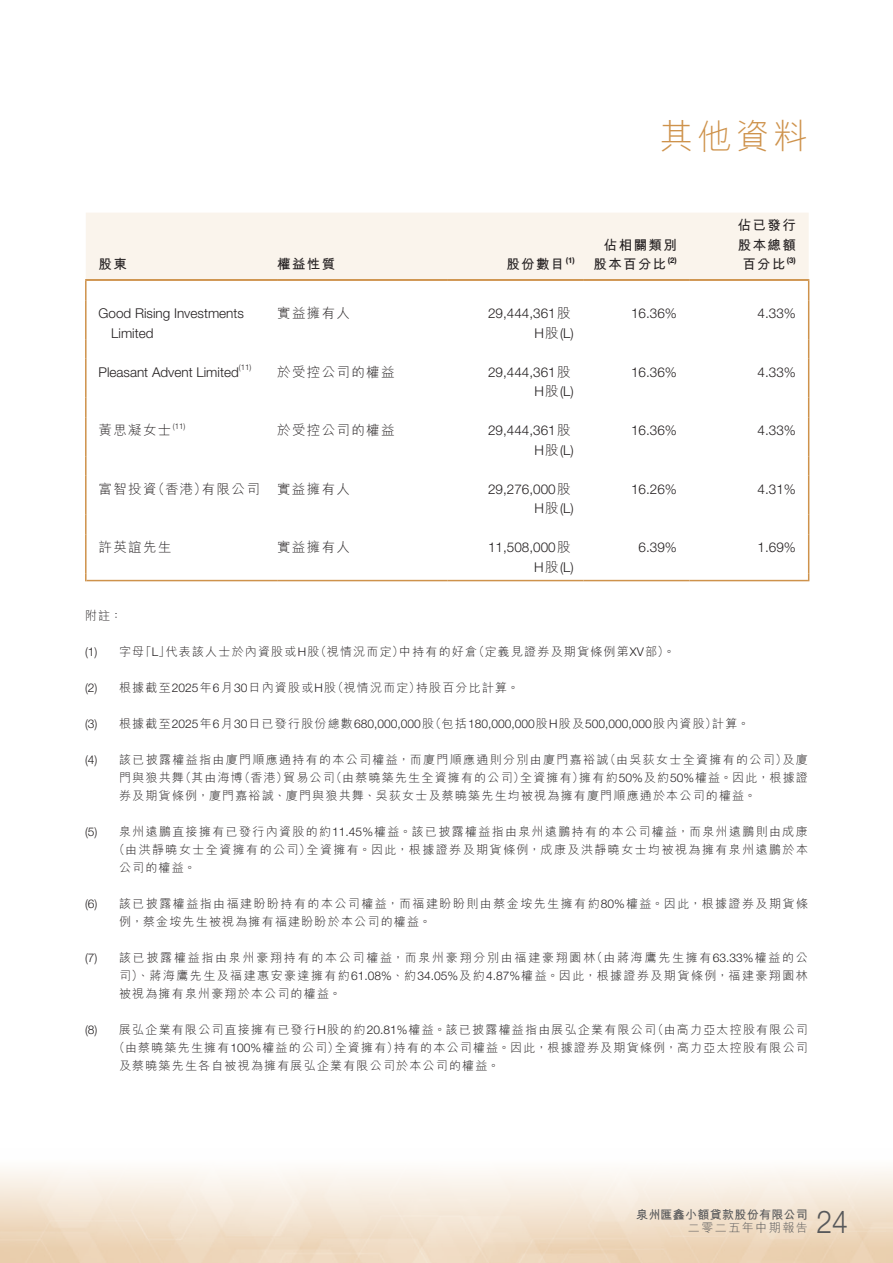
<style>
.page{position:relative;width:893px;height:1263px;background:#fff}
.page>*{position:absolute;margin:0;border:0;box-sizing:border-box;transform-origin:0 0}
.t1{font:300 34.5px "M Hei HK";color:#ce924b}
.t2{font:300 31.5px "Helvetica Neue LT Std";color:#57585a;scale:.9 1}
.t3{font:300 13.5px/19.5px "Helvetica Neue LT Std";color:#231f20}
.t4{font:300 13.5px "M Hei HK";letter-spacing:.1em;color:#231f20}
.t5{font:700 13.5px/19.5px "M Hei HK";letter-spacing:.1em;color:#231f20}
.t6{font:300 12px/18px "M Hei HK";letter-spacing:.1em;color:#231f20}
.t7{font:300 12px/18px "M Hei HK";letter-spacing:.12em;color:#231f20}
.t8{font:300 12px "Helvetica Neue LT Std";color:#231f20}
.t9{font:300 12px "M Hei HK";letter-spacing:.145em;color:#231f20}
.t10{font:700 12px "M Hei HK";letter-spacing:.025em;color:#57585a}
.t11{font:300 12px "M Hei HK";letter-spacing:.125em;color:#57585a}
.t12{font:700 7.8px "Helvetica Neue LT Std";color:#231f20}
.t13{font:300 7.8px "Helvetica Neue LT Std";color:#231f20}
.s1{font-family:"M Hei HK"}
.s2{font-family:"Helvetica Neue LT Std"}
</style>
<div class="page">
<div style="left:86px;top:213px;width:723px;height:66px;background:#faf4ec"></div>
<svg style="left:85px;top:281px;width:2px;height:19px"></svg>
<svg style="left:808px;top:281px;width:1px;height:19px"></svg>
<hr style="left:85px;top:300px;width:2px;height:39px;background:#ce924b">
<hr style="left:808px;top:300px;width:1px;height:39px;background:#ce924b">
<hr style="left:85px;top:339px;width:2px;height:20px;background:#ce924b">
<svg style="left:808px;top:339px;width:1px;height:20px"></svg>
<hr style="left:85px;top:359px;width:2px;height:39px;background:#ce924b">
<hr style="left:808px;top:359px;width:1px;height:39px;background:#ce924b">
<svg style="left:85px;top:398px;width:2px;height:19px"></svg>
<svg style="left:808px;top:398px;width:1px;height:19px"></svg>
<hr style="left:85px;top:417px;width:2px;height:39px;background:#ce924b">
<hr style="left:808px;top:417px;width:1px;height:39px;background:#ce924b">
<hr style="left:85px;top:456px;width:2px;height:20px;background:#ce924b">
<svg style="left:808px;top:456px;width:1px;height:20px"></svg>
<hr style="left:85px;top:476px;width:2px;height:39px;background:#ce924b">
<hr style="left:808px;top:476px;width:1px;height:39px;background:#ce924b">
<svg style="left:85px;top:515px;width:2px;height:19px"></svg>
<svg style="left:808px;top:515px;width:1px;height:19px"></svg>
<hr style="left:85px;top:534px;width:2px;height:39px;background:#ce924b">
<hr style="left:808px;top:534px;width:1px;height:39px;background:#ce924b">
<hr style="left:85px;top:279px;width:192px;height:2px;background:#ce924b">
<svg style="left:85px;top:573px;width:2px;height:8px"></svg>
<hr style="left:277px;top:279px;width:170px;height:2px;background:#ce924b">
<hr style="left:447px;top:279px;width:136px;height:2px;background:#ce924b">
<hr style="left:583px;top:279px;width:107px;height:2px;background:#ce924b">
<hr style="left:690px;top:279px;width:119px;height:2px;background:#ce924b">
<hr style="left:87px;top:580px;width:190px;height:1px;background:#ce924b">
<hr style="left:277px;top:580px;width:170px;height:1px;background:#ce924b">
<hr style="left:447px;top:580px;width:136px;height:1px;background:#ce924b">
<hr style="left:583px;top:580px;width:107px;height:1px;background:#ce924b">
<hr style="left:690px;top:580px;width:118px;height:1px;background:#ce924b">
<h1 class="t1" style="left:660px;top:119px;width:150px">其他資料</h1>
<p class="t5" style="left:99px;top:254px;width:30px">股東</p>
<p class="t5" style="left:277px;top:254px;width:60px">權益性質</p>
<p class="t12" style="left:566px;top:256px;width:11px">(1)</p>
<p class="t5" style="left:506px;top:254px;width:60px">股份數目</p>
<p class="t5" style="left:604px;top:234px;width:74px">佔相關類別</p>
<p class="t12" style="left:668px;top:256px;width:11px">(2)</p>
<p class="t5" style="left:594px;top:254px;width:74px">股本百分比</p>
<p class="t5" style="left:738px;top:215px;width:60px">佔已發行股本總額</p>
<p class="t12" style="left:787px;top:256px;width:11px">(3)</p>
<p class="t5" style="left:742px;top:254px;width:45px">百分比</p>
<p class="t4" style="left:277px;top:306px;width:74px">實益擁有人</p>
<p class="t3" style="left:111px;top:303px;width:134px;text-indent:-13px">Good Rising Investments<br>Limited</p>
<p class="t3" style="left:488px;top:303px;width:84px">29,444,361<span class="s1">股</span></p>
<p class="t3" style="left:534px;top:323px;width:41px">H <span class="s1">股</span> (L(</p>
<p class="t3" style="left:631px;top:303px;width:47px">16.36%</p>
<p class="t3" style="left:758px;top:303px;width:40px">4.33%</p>
<p class="t13" style="left:239px;top:363px;width:14px">(11)</p>
<p class="t3" style="left:99px;top:362px;width:142px">Pleasant Advent Limited</p>
<p class="t4" style="left:277px;top:365px;width:119px">於受控公司的權益</p>
<p class="t3" style="left:488px;top:362px;width:84px">29,444,361<span class="s1">股</span></p>
<p class="t3" style="left:631px;top:362px;width:47px">16.36%</p>
<p class="t3" style="left:758px;top:362px;width:40px">4.33%</p>
<p class="t3" style="left:534px;top:381px;width:41px">H <span class="s1">股</span> (L(</p>
<p class="t13" style="left:173px;top:421px;width:14px">(11)</p>
<p class="t4" style="left:99px;top:423px;width:74px">黃思凝女士</p>
<p class="t4" style="left:277px;top:423px;width:119px">於受控公司的權益</p>
<p class="t3" style="left:488px;top:420px;width:84px">29,444,361<span class="s1">股</span></p>
<p class="t3" style="left:631px;top:420px;width:47px">16.36%</p>
<p class="t3" style="left:758px;top:420px;width:40px">4.33%</p>
<p class="t3" style="left:534px;top:440px;width:41px">H <span class="s1">股</span> (L(</p>
<p class="t4" style="left:152px;top:482px;width:57px">（香港）</p>
<p class="t4" style="left:99px;top:482px;width:60px">富智投資</p>
<p class="t4" style="left:202px;top:482px;width:60px">有限公司</p>
<p class="t4" style="left:277px;top:482px;width:74px">實益擁有人</p>
<p class="t3" style="left:488px;top:479px;width:84px">29,276,000<span class="s1">股</span></p>
<p class="t3" style="left:631px;top:479px;width:47px">16.26%</p>
<p class="t3" style="left:758px;top:479px;width:40px">4.31%</p>
<p class="t3" style="left:534px;top:498px;width:41px">H <span class="s1">股</span> (L(</p>
<p class="t4" style="left:99px;top:540px;width:74px">許英誼先生</p>
<p class="t4" style="left:277px;top:540px;width:74px">實益擁有人</p>
<p class="t3" style="left:488px;top:537px;width:84px">11,508,000<span class="s1">股</span></p>
<p class="t3" style="left:639px;top:537px;width:40px">6.39%</p>
<p class="t3" style="left:758px;top:537px;width:40px">1.69%</p>
<p class="t3" style="left:534px;top:557px;width:41px">H <span class="s1">股</span> (L(</p>
<p class="t6" style="left:85px;top:607px;width:39px">附註：</p>
<p class="t8" style="left:85px;top:645px;width:14px">1( )</p>
<p class="t6" style="left:315px;top:643px;width:90px">（視情況而定）</p>
<p class="t6" style="left:473px;top:643px;width:204px">（定義見證券及期貨條例第<span class="s2">XV</span>部。(</p>
<p class="t6" style="left:119px;top:643px;width:27px">字母</p>
<p class="t6" style="left:399px;top:643px;width:79px">中持有的好倉</p>
<p class="t6" style="left:166px;top:643px;width:155px">代表該人士於內資股或<span class="s2">H</span>股</p>
<p class="t6" style="left:140px;top:643px;width:32px">「」<span class="s2">L</span></p>
<p class="t8" style="left:85px;top:681px;width:14px">2( )</p>
<p class="t6" style="left:332px;top:679px;width:90px">（視情況而定）</p>
<p class="t6" style="left:416px;top:679px;width:105px">持股百分比計算。</p>
<p class="t6" style="left:119px;top:679px;width:219px">根據截至<span class="s2">2025</span>年<span class="s2">6</span>月<span class="s2">30</span>日內資股或<span class="s2">H</span>股</p>
<p class="t8" style="left:85px;top:717px;width:14px">3( )</p>
<p class="t8" style="left:430px;top:717px;width:289px"><span class="s1">（包括</span>180,000,000<span class="s1">股</span>H<span class="s1">股及</span>500,000,000<span class="s1">股內資股）</span></p>
<p class="t6" style="left:712px;top:715px;width:39px">計算。</p>
<p class="t8" style="left:119px;top:717px;width:317px"><span class="s1">根據截至</span>2025<span class="s1">年</span>6<span class="s1">月</span>30<span class="s1">日已發行股份總數</span>680,000,000<span class="s1">股</span></p>
<p class="t8" style="left:85px;top:753px;width:14px">4( )</p>
<p class="t6" style="left:604px;top:751px;width:184px">（由吳荻女士全資擁有的公司）</p>
<p class="t6" style="left:119px;top:751px;width:491px">該已披露權益指由廈門順應通持有的本公司權益，而廈門順應通則分別由廈門嘉裕誠</p>
<p class="t6" style="left:783px;top:751px;width:27px">及廈</p>
<p class="t8" style="left:85px;top:825px;width:14px">5( )</p>
<p class="t6" style="left:330px;top:769px;width:196px">（由蔡曉築先生全資擁有的公司）</p>
<p class="t6" style="left:520px;top:769px;width:65px">全資擁有）</p>
<p class="t6" style="left:579px;top:769px;width:230px">擁有約<span class="s2">50%</span>及約<span class="s2">50%</span>權益。因此，根據證</p>
<p class="t6" style="left:179px;top:769px;width:65px">（其由海博</p>
<p class="t6" style="left:238px;top:769px;width:51px">（香港）</p>
<p class="t6" style="left:119px;top:769px;width:639px">門與狼共舞<br>券及期貨條例，廈門嘉裕誠、廈門與狼共舞、吳荻女士及蔡曉築先生均被視為擁有廈門順應通於本公司的權益。</p>
<p class="t6" style="left:119px;top:823px;width:690px">泉州遠鵬直接擁有已發行內資股的約<span class="s2">11.45%</span>權益。該已披露權益指由泉州遠鵬持有的本公司權益，而泉州遠鵬則由成康</p>
<p class="t6" style="left:283px;top:769px;width:53px">貿易公司</p>
<p class="t8" style="left:85px;top:897px;width:14px">6( )</p>
<p class="t7" style="left:119px;top:841px;width:193px;text-indent:-6px">（由洪靜曉女士全資擁有的公司）公司的權益。</p>
<p class="t7" style="left:119px;top:895px;width:690px">該已披露權益指由福建盼盼持有的本公司權益，而福建盼盼則由蔡金垵先生擁有約<span class="s2">80%</span>權益。因此，根據證券及期貨條</p>
<p class="t7" style="left:307px;top:841px;width:503px">全資擁有。因此，根據證券及期貨條例，成康及洪靜曉女士均被視為擁有泉州遠鵬於本</p>
<p class="t6" style="left:119px;top:913px;width:314px">例，蔡金垵先生被視為擁有福建盼盼於本公司的權益。</p>
<p class="t8" style="left:85px;top:951px;width:14px">7( )</p>
<p class="t9" style="left:591px;top:952px;width:219px">（由蔣海鷹先生擁有<span class="s2">63.33%</span>權益的公</p>
<p class="t9" style="left:119px;top:952px;width:478px">該已披露權益指由泉州豪翔持有的本公司權益，而泉州豪翔分別由福建豪翔園林</p>
<p class="t8" style="left:85px;top:1023px;width:14px">8( )</p>
<p class="t7" style="left:119px;top:967px;width:690px">司）、蔣海鷹先生及福建惠安豪達擁有約<span class="s2">61.08%</span>、約<span class="s2">34.05%</span>及約<span class="s2">4.87%</span>權益。因此，根據證券及期貨條例，福建豪翔園林被視為擁有泉州豪翔於本公司的權益。</p>
<p class="t6" style="left:652px;top:1021px;width:158px">（由高力亞太控股有限公司</p>
<p class="t6" style="left:119px;top:1021px;width:539px">展弘企業有限公司直接擁有已發行<span class="s2">H</span>股的約<span class="s2">20.81%</span>權益。該已披露權益指由展弘企業有限公司</p>
<p class="t6" style="left:394px;top:1039px;width:415px">持有的本公司權益。因此，根據證券及期貨條例，高力亞太控股有限公司</p>
<p class="t6" style="left:119px;top:1039px;width:382px;text-indent:-6px">（由蔡曉築先生擁有<span class="s2">100%</span>權益的公司）<br>及蔡曉築先生各自被視為擁有展弘企業有限公司於本公司的權益。</p>
<p class="t6" style="left:335px;top:1039px;width:65px">全資擁有）</p>
<p class="t10" style="left:636px;top:1205px;width:173px">泉州匯鑫小額貸款股份有限公司</p>
<p class="t11" style="left:688px;top:1221px;width:121px">二零二五年中期報告</p>
<h2 class="t2" style="left:816px;top:1203px;width:37px">24</h2>
</div>
